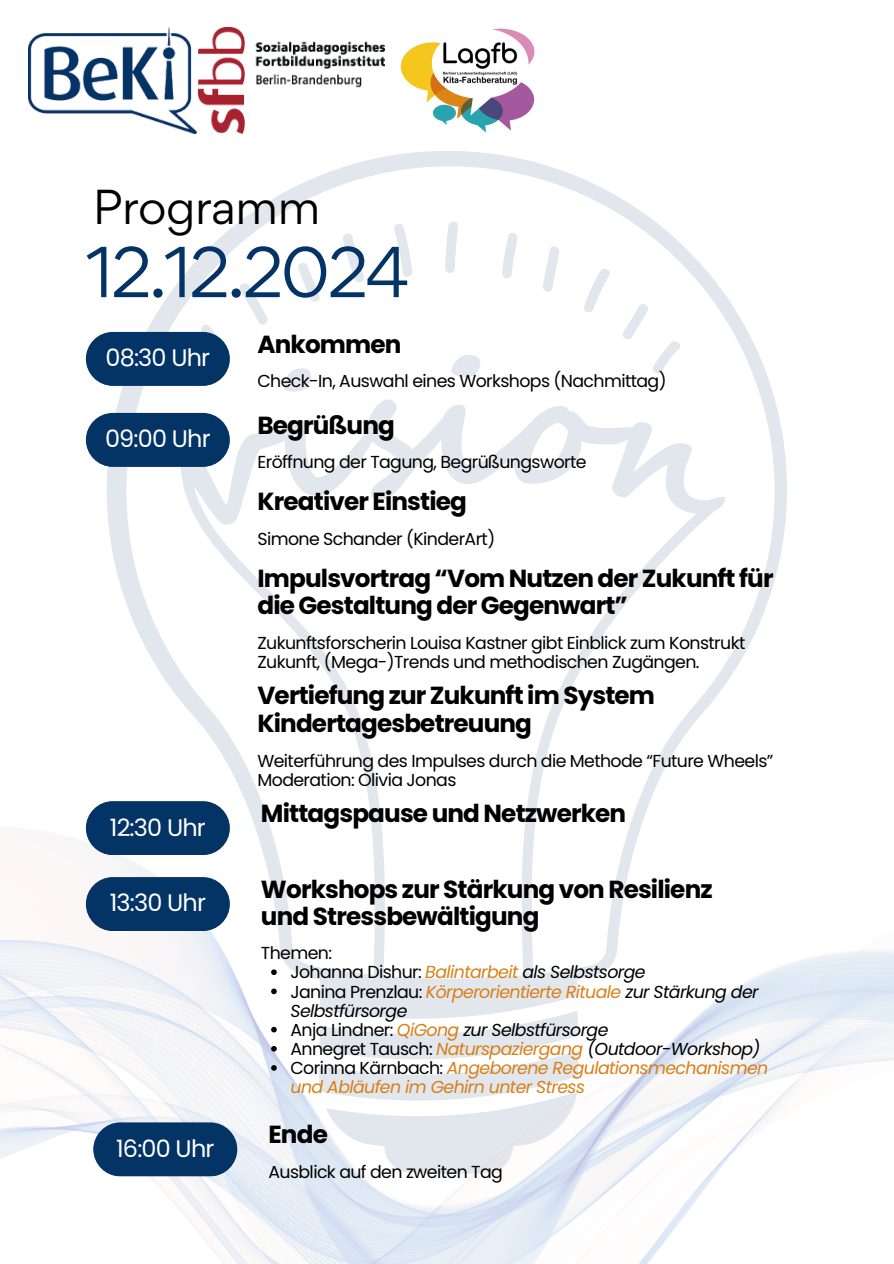
<style>
.page{position:relative;width:894px;height:1264px;background:#fff}
.page>*{position:absolute;margin:0;border:0;box-sizing:border-box;transform-origin:0 0}
.t1{font:64.2px "Gordita";letter-spacing:-.045em;color:#043366}
.t2{font:43.8px "Gordita";letter-spacing:-.01em;color:#000}
.t3{font:700 24.75px/27.3px "Poppins";letter-spacing:-.035em;color:#000}
.t4{font:23.85px "Poppins";letter-spacing:-.035em;color:#fff}
.t5{font:17.4px/19.2px "Poppins";letter-spacing:-.035em;color:#000}
.t6{font:italic 17.4px/19.2px "Poppins";letter-spacing:-.035em;color:#000}
.t7{font:italic 17.4px/19.2px "Poppins";letter-spacing:-.035em;color:#d87f17}
.s1{font-style:italic;color:#d87f17}
.s2{font-style:italic}
.s3{font-style:normal}
.s4{color:#d87f17}
.s5{font-style:normal;color:#000}
</style>
<div class="page">
<svg style="left:107px;top:151px;width:679px;height:588px"></svg>
<img style="left:0;top:739px;width:893px;height:524px">
<div style="left:86px;top:332px;width:144px;height:54px;background:#043366;border-radius:27px"></div>
<div style="left:93px;top:1122px;width:144px;height:54px;background:#043366;border-radius:27px"></div>
<svg style="left:271px;top:969px;width:6px;height:6px"></svg>
<svg style="left:271px;top:988px;width:6px;height:6px"></svg>
<svg style="left:271px;top:1026px;width:6px;height:6px"></svg>
<svg style="left:271px;top:1045px;width:6px;height:6px"></svg>
<svg style="left:271px;top:1065px;width:6px;height:5px"></svg>
<div style="left:86px;top:877px;width:144px;height:53px;background:#043366;border-radius:27px"></div>
<div style="left:86px;top:801px;width:144px;height:54px;background:#043366;border-radius:27px"></div>
<div style="left:86px;top:413px;width:144px;height:53px;background:#043366;border-radius:27px"></div>
<img style="left:28px;top:28px;width:356px;height:105px">
<img style="left:400px;top:28px;width:135px;height:105px">
<p class="t2" style="left:93px;top:177px;width:229px">Programm</p>
<p class="t1" style="left:86px;top:229px;width:325px">12.12.2024</p>
<p class="t3" style="left:257px;top:330px;width:145px">Ankommen</p>
<p class="t5" style="left:257px;top:372px;width:410px">Check-In, Auswahl eines Workshops (Nachmittag)</p>
<h3 class="t4" style="left:105px;top:341px;width:106px">08:30 Uhr</h3>
<h3 class="t4" style="left:105px;top:422px;width:107px">09:00 Uhr</h3>
<h4 class="t4" style="left:110px;top:810px;width:97px">12:30 Uhr</h4>
<h4 class="t4" style="left:110px;top:886px;width:98px">13:30 Uhr</h4>
<p class="t4" style="left:116px;top:1131px;width:100px">16:00 Uhr</p>
<h3 class="t3" style="left:257px;top:411px;width:139px">Begrüßung</h3>
<p class="t5" style="left:257px;top:452px;width:330px">Eröffnung der Tagung, Begrüßungsworte</p>
<p class="t3" style="left:257px;top:487px;width:211px">Kreativer Einstieg</p>
<p class="t5" style="left:257px;top:529px;width:239px">Simone Schander (KinderArt)</p>
<p class="t3" style="left:257px;top:564px;width:517px">Impulsvortrag “Vom Nutzen der Zukunft für die Gestaltung der Gegenwart”</p>
<h4 class="t5" style="left:257px;top:633px;width:489px">Zukunftsforscherin Louisa Kastner gibt Einblick zum Konstrukt<br>Zukunft, (Mega-)Trends und methodischen Zugängen.</h4>
<p class="t3" style="left:257px;top:682px;width:399px">Vertiefung zur Zukunft im System<br>Kindertagesbetreuung</p>
<h4 class="t5" style="left:257px;top:751px;width:517px">Weiterführung des Impulses durch die Methode “Future Wheels”</h4>
<h3 class="t5" style="left:257px;top:770px;width:200px">Moderation: Olivia Jonas</h3>
<p class="t3" style="left:261px;top:799px;width:367px">Mittagspause und Netzwerken</p>
<h3 class="t3" style="left:261px;top:875px;width:453px">Workshops zur Stärkung von Resilienz und Stressbewältigung</h3>
<p class="t5" style="left:261px;top:943px;width:73px">Themen:</p>
<p class="t5" style="left:290px;top:962px;width:356px">Johanna Dishur: <span class="s1">Balintarbeit</span> <span class="s2">als Selbstsorge</span></p>
<h3 class="t6" style="left:290px;top:981px;width:469px"><span class="s3">Janina Prenzlau:</span> <span class="s4">Körperorientierte Rituale</span> zur Stärkung der<br>Selbstfürsorge</h3>
<h2 class="t6" style="left:290px;top:1020px;width:319px"><span class="s3">Anja Lindner:</span> <span class="s4">QiGong</span> zur Selbstfürsorge</h2>
<h1 class="t6" style="left:290px;top:1039px;width:471px"><span class="s3">Annegret Tausch:</span> <span class="s4">Naturspaziergang</span> (Outdoor-Workshop)</h1>
<p class="t7" style="left:290px;top:1058px;width:479px"><span class="s5">Corinna Kärnbach:</span> Angeborene Regulationsmechanismen und Abläufen im Gehirn unter Stress</p>
<p class="t3" style="left:268px;top:1120px;width:61px">Ende</p>
<h3 class="t5" style="left:268px;top:1162px;width:236px">Ausblick auf den zweiten Tag</h3>
</div>
